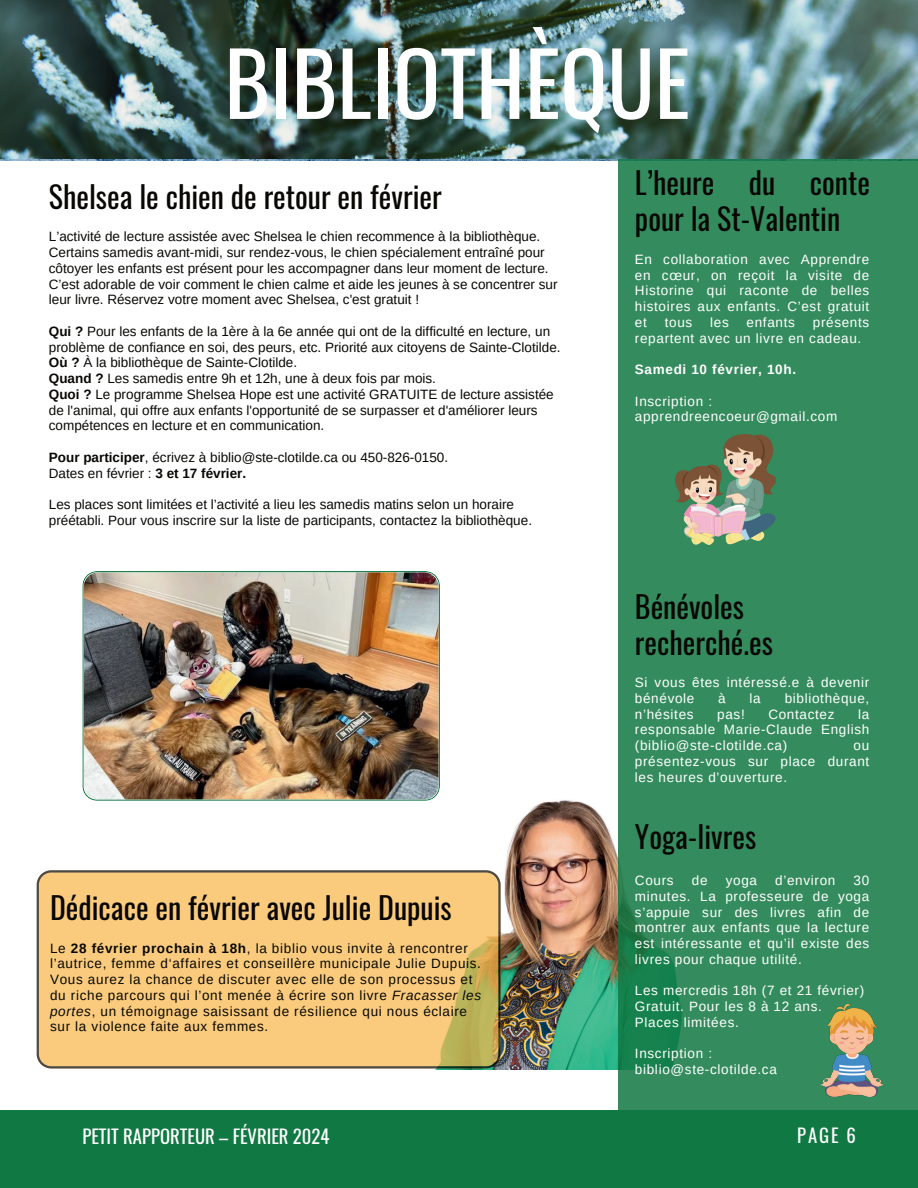
<style>
.page{position:relative;width:918px;height:1188px;background:#fff}
.page>*{position:absolute;margin:0;border:0;box-sizing:border-box;transform-origin:0 0}
.t1{font:87px "Oswald";color:#fff}
.t2{font:30px/36px "Oswald";color:#080704}
.t3{font:18.6px "Oswald";color:#fff}
.t4{font:18.6px "Oswald";color:#fcfcfc}
.t5{font:13.5px/15.8px "Arimo";color:#080704}
.t6{font:13.5px/15.8px "Arimo";letter-spacing:.05em;color:#fff}
.t7{font:13.5px/15.8px "Arimo";letter-spacing:.05em;color:#080704}
.t8{font:700 13.5px "Arimo";letter-spacing:.05em;color:#fff}
.s1{font-weight:700}
.s2{font-style:italic}
</style>
<div class="page">
<img style="left:359px;top:754px;width:260px;height:315px">
<div style="left:619px;top:153px;width:299px;height:957px;background:#348c5e"></div>
<div style="left:0;top:1110px;width:918px;height:78px;background:#107842"></div>
<svg style="left:37px;top:870px;width:463px;height:198px;background:#f1c579"></svg>
<img style="left:822px;top:1004px;width:60px;height:93px">
<img style="left:82px;top:571px;width:358px;height:230px">
<img style="left:676px;top:435px;width:100px;height:110px">
<img style="left:0;top:0;width:918px;height:159px">
<h1 class="t1" style="left:224px;top:6px;width:467px">BIBLIOTHÈQUE</h1>
<h2 class="t2" style="left:49px;top:176px;width:394px">Shelsea le chien de retour en février</h2>
<p class="t5" style="left:49px;top:229px;width:510px">L’activité de lecture assistée avec Shelsea le chien recommence à la bibliothèque.<br>Certains samedis avant-midi, sur rendez-vous, le chien spécialement entraîné pour côtoyer les enfants est présent pour les accompagner dans leur moment de lecture.<br>C’est adorable de voir comment le chien calme et aide les jeunes à se concentrer sur leur livre. Réservez votre moment avec Shelsea, c'est gratuit !</p>
<p class="t5" style="left:49px;top:323px;width:513px"><span class="s1">Qui ?</span> Pour les enfants de la 1ère à la 6e année qui ont de la difficulté en lecture, un problème de confiance en soi, des peurs, etc. Priorité aux citoyens de Sainte-Clotilde.<br><span class="s1">Où ?</span> À la bibliothèque de Sainte-Clotilde.<br><span class="s1">Quand ?</span> Les samedis entre 9h et 12h, une à deux fois par mois.<br><span class="s1">Quoi ?</span> Le programme Shelsea Hope est une activité GRATUITE de lecture assistée de l'animal, qui offre aux enfants l'opportunité de se surpasser et d'améliorer leurs compétences en lecture et en communication.</p>
<p class="t5" style="left:49px;top:449px;width:401px"><span class="s1">Pour participer</span>, écrivez à biblio@ste-clotilde.ca ou 450-826-0150.<br>Dates en février : <span class="s1">3 et 17 février.</span></p>
<p class="t5" style="left:49px;top:497px;width:485px">Les places sont limitées et l’activité a lieu les samedis matins selon un horaire préétabli. Pour vous inscrire sur la liste de participants, contactez la bibliothèque.</p>
<h2 class="t2" style="left:50px;top:887px;width:403px">Dédicace en février avec Julie Dupuis</h2>
<p class="t7" style="left:50px;top:940px;width:433px">Le <span class="s1">28 février prochain à 18h</span>, la biblio vous invite à rencontrer l’autrice, femme d‘affaires et conseillère municipale Julie Dupuis.<br>Vous aurez la chance de discuter avec elle de son processus et du riche parcours qui l’ont menée à écrire son livre <span class="s2">Fracasser les portes</span>, un témoignage saisissant de résilience qui nous éclaire sur la violence faite aux femmes.</p>
<h2 class="t2" style="left:635px;top:162px;width:237px">L’heure du conte pour la St-Valentin</h2>
<p class="t6" style="left:635px;top:251px;width:236px;text-align:justify">En collaboration avec Apprendre en cœur, on reçoit la visite de Historine qui raconte de belles histoires aux enfants. C’est gratuit et</p>
<p class="t6" style="left:635px;top:314px;width:236px;text-indent:178px">présents repartent avec un livre en cadeau.</p>
<p class="t8" style="left:635px;top:360px;width:163px">Samedi 10 février, 10h.</p>
<p class="t6" style="left:635px;top:393px;width:204px">Inscription : apprendreencoeur@gmail.com</p>
<p class="t6" style="left:665px;top:314px;width:29px">tous</p>
<p class="t6" style="left:710px;top:314px;width:20px">les</p>
<p class="t6" style="left:747px;top:314px;width:50px">enfants</p>
<h2 class="t2" style="left:635px;top:585px;width:139px">Bénévoles recherché.es</h2>
<p class="t6" style="left:635px;top:675px;width:236px">Si vous êtes intéressé.e à devenir bénévole</p>
<p class="t6" style="left:718px;top:691px;width:9px">à</p>
<p class="t6" style="left:750px;top:691px;width:13px">la</p>
<p class="t6" style="left:785px;top:691px;width:86px">bibliothèque,</p>
<p class="t6" style="left:635px;top:706px;width:60px">n’hésites</p>
<p class="t6" style="left:717px;top:706px;width:29px">pas!</p>
<p class="t6" style="left:768px;top:706px;width:68px">Contactez</p>
<p class="t6" style="left:635px;top:706px;width:236px;text-align:justify;text-indent:223px">la responsable Marie-Claude English (biblio@ste-clotilde.ca)</p>
<p class="t6" style="left:635px;top:738px;width:236px;text-align:justify;text-indent:219px">ou présentez-vous sur place durant les heures d’ouverture.</p>
<h2 class="t2" style="left:635px;top:816px;width:123px">Yoga-livres</h2>
<p class="t6" style="left:635px;top:873px;width:40px">Cours</p>
<p class="t6" style="left:692px;top:873px;width:17px">de</p>
<p class="t6" style="left:726px;top:873px;width:33px">yoga</p>
<p class="t6" style="left:775px;top:873px;width:62px">d’environ</p>
<p class="t6" style="left:635px;top:873px;width:236px;text-align:justify;text-indent:219px">30 minutes. La professeure de yoga s’appuie sur des livres afin de montrer aux enfants que la lecture est intéressante et qu’il existe des livres pour chaque utilité.</p>
<p class="t6" style="left:635px;top:983px;width:231px">Les mercredis 18h (7 et 21 février)<br>Gratuit. Pour les 8 à 12 ans.<br>Places limitées.</p>
<p class="t6" style="left:635px;top:1046px;width:143px">Inscription : biblio@ste-clotilde.ca</p>
<h3 class="t3" style="left:82px;top:1120px;width:249px">PETIT RAPPORTEUR – FÉVRIER 2024</h3>
<h3 class="t4" style="left:797px;top:1119px;width:60px">PAGE 6</h3>
</div>
